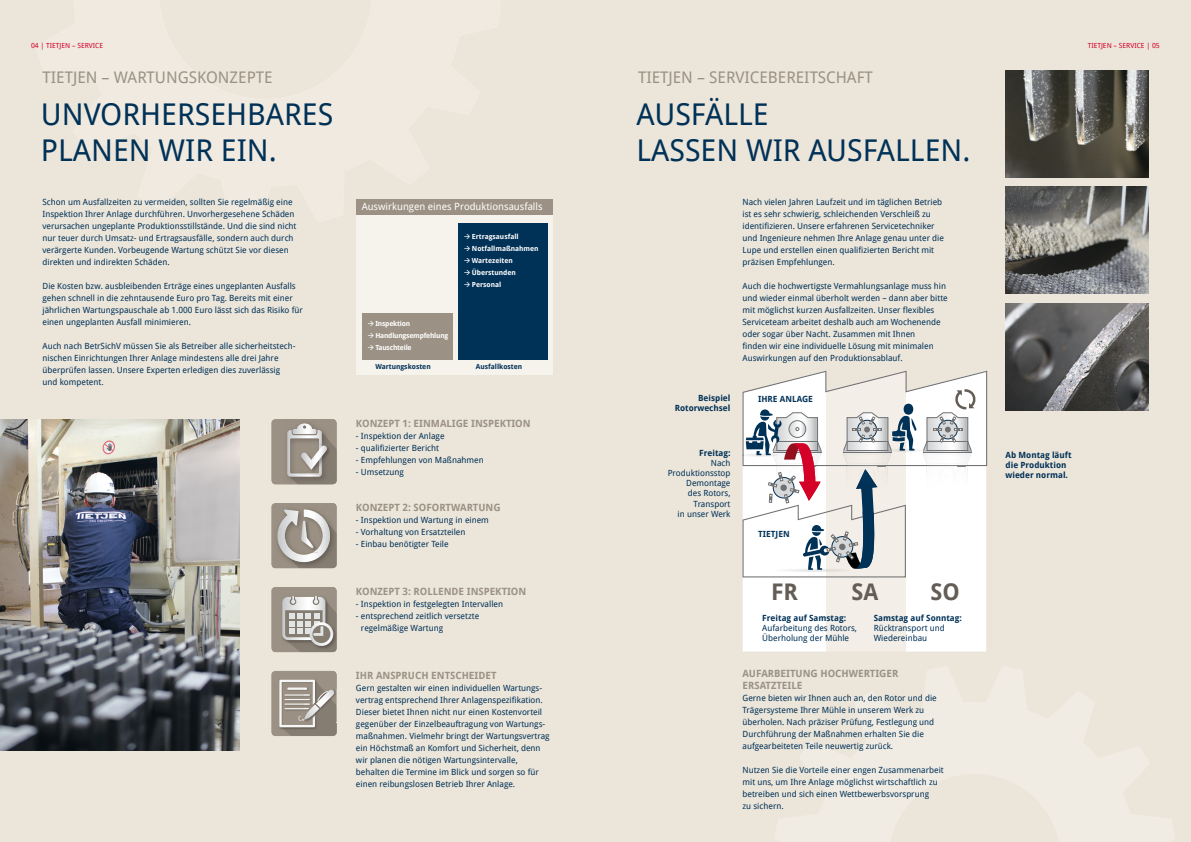
<style>
.page{position:relative;width:1191px;height:842px;background:#ece5da}
.page>*{position:absolute;margin:0;border:0;box-sizing:border-box;transform-origin:0 0}
.t1{font:30px/36px "Droid Sans";color:#003157}
.t2{font:700 22.9px "Droid Sans";color:#645d55}
.t3{font:16px "Droid Sans";color:#9b9184}
.t4{font:700 10px/12px "Droid Sans";color:#9b9184}
.t5{font:10px "Droid Sans";color:#fff}
.t6{font:8.5px/12px "Droid Sans";color:#003157}
.t7{font:700 8.5px/10.2px "Droid Sans";color:#003157}
.t8{font:700 7px "Droid Sans";color:#fff}
.t9{font:700 7px "Droid Sans";letter-spacing:-.03em;color:#fff}
.t10{font:7px "Droid Sans";color:#d40028}
.t11{font:700 7px "Droid Sans";color:#003157}
</style>
<div class="page">
<img style="left:0;top:419px;width:239px;height:331px">
<img style="left:1005px;top:304px;width:143px;height:106px">
<img style="left:1005px;top:71px;width:143px;height:106px">
<img style="left:1005px;top:187px;width:143px;height:106px">
<div style="left:272px;top:503px;width:64px;height:65px;background:#9b9184;border-radius:4px"></div>
<svg style="left:277px;top:509px;width:59px;height:59px"></svg>
<svg style="left:271px;top:419px;width:66px;height:65px"></svg>
<div style="left:272px;top:419px;width:64px;height:65px;background:#9b9184;border-radius:4px"></div>
<svg style="left:287px;top:423px;width:49px;height:61px"></svg>
<div style="left:272px;top:587px;width:64px;height:65px;background:#9b9184;border-radius:4px"></div>
<img style="left:336px;top:595px;width:1px;height:55px">
<svg style="left:282px;top:596px;width:54px;height:56px;background:#aea9a3"></svg>
<div style="left:271px;top:671px;width:66px;height:65px;background:#a99f93;border-radius:4px"></div>
<div style="left:272px;top:671px;width:64px;height:65px;background:#9b9184;border-radius:4px"></div>
<img style="left:280px;top:679px;width:34px;height:1px">
<img style="left:336px;top:689px;width:1px;height:17px">
<svg style="left:279px;top:680px;width:57px;height:56px"></svg>
<svg style="left:742px;top:371px;width:245px;height:280px"></svg>
<div style="left:356px;top:212px;width:197px;height:163px;background:#f6f2ec"></div>
<div style="left:356px;top:199px;width:197px;height:15px;background:#9b9184"></div>
<div style="left:362px;top:314px;width:90px;height:46px;background:#9b9184"></div>
<div style="left:458px;top:224px;width:89px;height:136px;background:#003157"></div>
<p class="t10" style="left:31px;top:41px;width:74px">04 | TIETJEN – SERVICE</p>
<p class="t10" style="left:1087px;top:41px;width:74px">TIETJEN – SERVICE | 05</p>
<h3 class="t3" style="left:43px;top:68px;width:232px">TIETJEN – WARTUNGSKONZEPTE</h3>
<h3 class="t3" style="left:638px;top:68px;width:236px">TIETJEN – SERVICEBEREITSCHAFT</h3>
<h1 class="t1" style="left:41px;top:97px;width:294px">UNVORHERSEHBARES<br>PLANEN WIR EIN.</h1>
<h1 class="t1" style="left:636px;top:97px;width:335px">AUSFÄLLE<br>LASSEN WIR AUSFALLEN.</h1>
<p class="t6" style="left:43px;top:196px;width:255px">Schon um Ausfallzeiten zu vermeiden, sollten Sie regelmäßig eine Inspektion Ihrer Anlage durchführen. Unvorhergesehene Schäden verursachen ungeplante Produktionsstillstände. Und die sind nicht nur teuer durch Umsatz- und Ertragsausfälle, sondern auch durch verärgerte Kunden. Vorbeugende Wartung schützt Sie vor diesen direkten und indirekten Schäden.</p>
<p class="t6" style="left:43px;top:280px;width:262px">Die Kosten bzw. ausbleibenden Erträge eines ungeplanten Ausfalls gehen schnell in die zehntausende Euro pro Tag. Bereits mit einer jährlichen Wartungspauschale ab 1.000 Euro lässt sich das Risiko für einen ungeplanten Ausfall minimieren.</p>
<p class="t6" style="left:43px;top:340px;width:255px">Auch nach BetrSichV müssen Sie als Betreiber alle sicherheitstech&shy;nischen Einrichtungen Ihrer Anlage mindestens alle drei Jahre überprüfen lassen. Unsere Experten erledigen dies zuverlässig und kompetent.</p>
<p class="t5" style="left:362px;top:201px;width:182px">Auswirkungen eines Produktionsausfalls</p>
<p class="t9" style="left:367px;top:319px;width:44px">→ Inspektion</p>
<p class="t9" style="left:367px;top:331px;width:83px">→ Handlungsempfehlung</p>
<p class="t9" style="left:367px;top:343px;width:46px">→ Tauschteile</p>
<p class="t8" style="left:464px;top:233px;width:56px">→ Ertragsausfall</p>
<p class="t8" style="left:464px;top:245px;width:76px">→ Notfallmaßnahmen</p>
<p class="t8" style="left:464px;top:257px;width:51px">→ Wartezeiten</p>
<p class="t8" style="left:464px;top:269px;width:54px">→ Überstunden</p>
<p class="t8" style="left:464px;top:281px;width:39px">→ Personal</p>
<p class="t11" style="left:375px;top:363px;width:57px">Wartungskosten</p>
<p class="t11" style="left:476px;top:363px;width:48px">Ausfallkosten</p>
<p class="t4" style="left:356px;top:417px;width:176px">KONZEPT 1: EINMALIGE INSPEKTION</p>
<p class="t6" style="left:356px;top:430px;width:90px">- Inspektion der Anlage</p>
<p class="t6" style="left:356px;top:442px;width:85px">- qualifizierter Bericht</p>
<p class="t6" style="left:356px;top:454px;width:129px">- Empfehlungen von Maßnahmen</p>
<p class="t6" style="left:356px;top:466px;width:49px">- Umsetzung</p>
<p class="t4" style="left:356px;top:501px;width:146px">KONZEPT 2: SOFORTWARTUNG</p>
<p class="t6" style="left:356px;top:514px;width:134px">- Inspektion und Wartung in einem</p>
<p class="t6" style="left:356px;top:526px;width:111px">- Vorhaltung von Ersatzteilen</p>
<p class="t6" style="left:356px;top:538px;width:94px">- Einbau benötigter Teile</p>
<p class="t4" style="left:356px;top:585px;width:172px">KONZEPT 3: ROLLENDE INSPEKTION</p>
<p class="t6" style="left:356px;top:598px;width:149px">- Inspektion in festgelegten Intervallen</p>
<p class="t6" style="left:361px;top:610px;width:120px;text-indent:-5px">- entsprechend zeitlich versetzte regelmäßige Wartung</p>
<p class="t4" style="left:356px;top:669px;width:142px">IHR ANSPRUCH ENTSCHEIDET</p>
<p class="t6" style="left:356px;top:682px;width:195px">Gern gestalten wir einen individuellen Wartungs&shy;vertrag entsprechend Ihrer Anlagenspezifikation.<br>Dieser bietet Ihnen nicht nur einen Kostenvorteil gegenüber der Einzelbeauftragung von Wartungs&shy;maßnahmen. Vielmehr bringt der Wartungsvertrag ein Höchstmaß an Komfort und Sicherheit, denn wir planen die nötigen Wartungsintervalle, behalten die Termine im Blick und sorgen so für einen reibungslosen Betrieb Ihrer Anlage.</p>
<p class="t7" style="left:675px;top:392px;width:57px;text-align:right">Beispiel<br>Rotorwechsel</p>
<p class="t6" style="left:742px;top:196px;width:203px">Nach vielen Jahren Laufzeit und im täglichen Betrieb ist es sehr schwierig, schleichenden Verschleiß zu identifizieren. Unsere erfahrenen Servicetechniker und Ingenieure nehmen Ihre Anlage genau unter die Lupe und erstellen einen qualifizierten Bericht mit präzisen Empfehlungen.</p>
<p class="t6" style="left:742px;top:280px;width:207px">Auch die hochwertigste Vermahlungsanlage muss hin und wieder einmal überholt werden – dann aber bitte mit möglichst kurzen Ausfallzeiten. Unser flexibles Serviceteam arbeitet deshalb auch am Wochenende oder sogar über Nacht. Zusammen mit Ihnen<br>finden wir eine individuelle Lösung mit minimalen Auswirkungen auf den Produktionsablauf.</p>
<p class="t7" style="left:758px;top:394px;width:56px">IHRE ANLAGE</p>
<p class="t7" style="left:699px;top:447px;width:33px">Freitag:</p>
<p class="t6" style="left:667px;top:458px;width:64px;line-height:10.2px;text-align:right">Nach<br>Produktionsstop<br>Demontage<br>des Rotors,<br>Transport<br>in unser Werk</p>
<p class="t7" style="left:758px;top:529px;width:33px">TIETJEN</p>
<h2 class="t2" style="left:771px;top:579px;width:28px">FR</h2>
<h2 class="t2" style="left:851px;top:579px;width:28px">SA</h2>
<h2 class="t2" style="left:930px;top:579px;width:31px">SO</h2>
<p class="t7" style="left:762px;top:613px;width:85px">Freitag auf Samstag:</p>
<p class="t6" style="left:762px;top:623px;width:96px;line-height:10.2px">Aufarbeitung des Rotors,<br>Überholung der Mühle</p>
<p class="t7" style="left:873px;top:613px;width:90px">Samstag auf Sonntag:</p>
<p class="t6" style="left:873px;top:623px;width:73px;line-height:10.2px">Rücktransport und<br>Wiedereinbau</p>
<p class="t4" style="left:742px;top:668px;width:157px">AUFARBEITUNG HOCHWERTIGER<br>ERSATZTEILE</p>
<p class="t6" style="left:742px;top:692px;width:196px">Gerne bieten wir Ihnen auch an, den Rotor und die Trägersysteme Ihrer Mühle in unserem Werk zu überholen. Nach präziser Prüfung, Festlegung und Durchführung der Maßnahmen erhalten Sie die aufgearbeiteten Teile neuwertig zurück.</p>
<p class="t6" style="left:742px;top:764px;width:203px">Nutzen Sie die Vorteile einer engen Zusammenarbeit mit uns, um Ihre Anlage möglichst wirtschaftlich zu betreiben und sich einen Wettbewerbsvorsprung<br>zu sichern.</p>
<p class="t7" style="left:1005px;top:450px;width:67px">Ab Montag läuft die Produktion wieder normal.</p>
</div>
